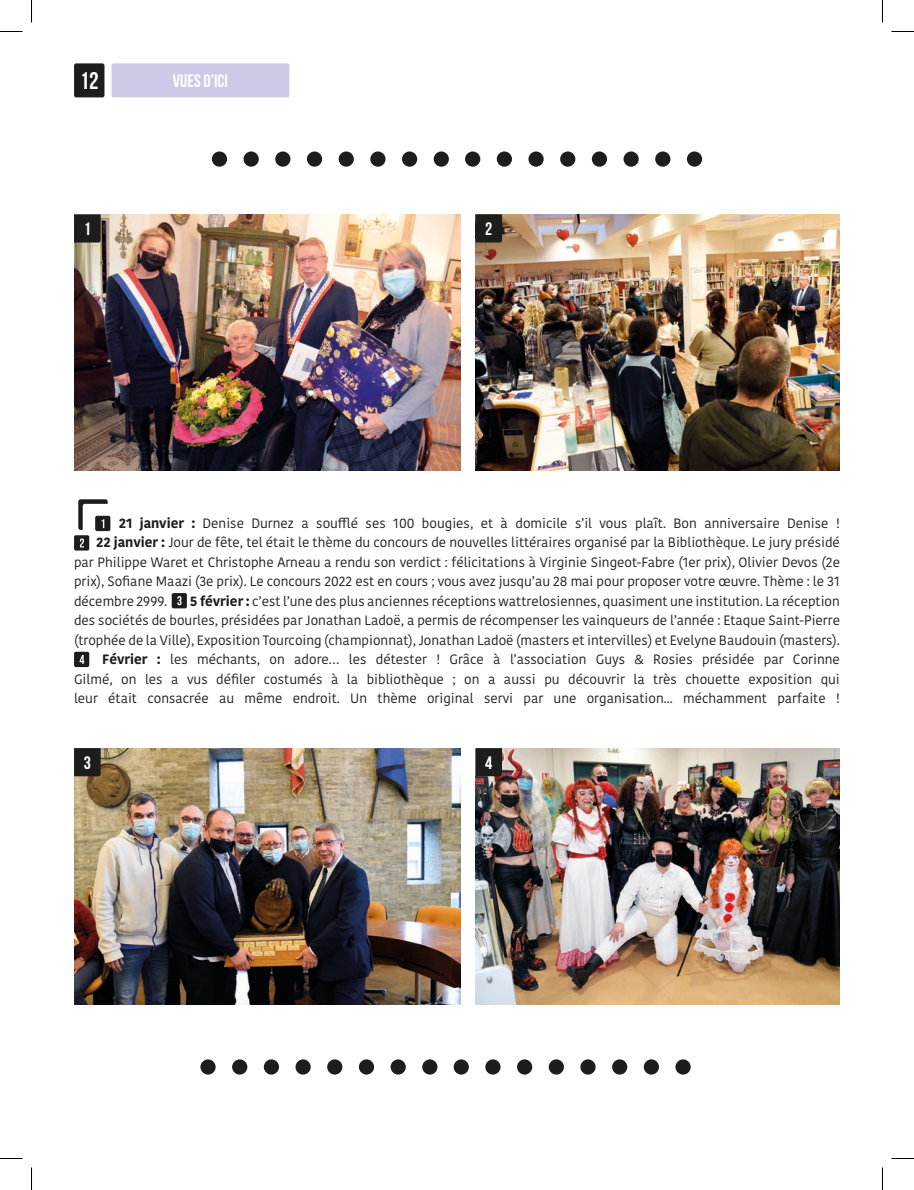
<style>
.page{position:relative;width:914px;height:1190px;background:#fff}
.page>*{position:absolute;margin:0;border:0;box-sizing:border-box;transform-origin:0 0}
.t1{font:700 24px "Bebas Neue";color:#fff}
.t2{font:700 18px "Bebas Neue";color:#fff}
.t3{font:13.5px/19.5px "Kohinoor Bangla";color:#1d1d1b;text-align:justify}
.s1{font-weight:700}
</style>
<div class="page">
<div style="left:74px;top:63px;width:30px;height:34px;background:#1d1d1b;border-radius:2px"></div>
<div style="left:111px;top:63px;width:178px;height:34px;background:#cccae6;border-radius:2px"></div>
<img style="left:475px;top:748px;width:364px;height:256px">
<img style="left:74px;top:748px;width:387px;height:256px">
<svg style="left:78px;top:499px;width:30px;height:31px"></svg>
<div style="left:74px;top:535px;width:15px;height:15px;background:#1d1d1b;border-radius:2px"></div>
<svg style="left:80px;top:504px;width:31px;height:43px"></svg>
<div style="left:172px;top:593px;width:15px;height:15px;background:#1d1d1b;border-radius:2px"></div>
<svg style="left:177px;top:596px;width:4px;height:9px"></svg>
<img style="left:475px;top:214px;width:364px;height:256px">
<img style="left:74px;top:214px;width:387px;height:256px">
<svg style="left:74px;top:214px;width:27px;height:29px"></svg>
<svg style="left:475px;top:214px;width:27px;height:29px"></svg>
<svg style="left:74px;top:748px;width:27px;height:28px"></svg>
<div style="left:686px;top:151px;width:16px;height:16px;background:#1d1d1b;border-radius:50%"></div>
<div style="left:655px;top:151px;width:15px;height:16px;background:#1d1d1b;border-radius:50%"></div>
<div style="left:623px;top:151px;width:15px;height:16px;background:#1d1d1b;border-radius:50%"></div>
<div style="left:591px;top:151px;width:16px;height:16px;background:#1d1d1b;border-radius:50%"></div>
<div style="left:560px;top:151px;width:15px;height:16px;background:#1d1d1b;border-radius:50%"></div>
<div style="left:528px;top:151px;width:15px;height:16px;background:#1d1d1b;border-radius:50%"></div>
<div style="left:496px;top:151px;width:16px;height:16px;background:#1d1d1b;border-radius:50%"></div>
<div style="left:465px;top:151px;width:15px;height:16px;background:#1d1d1b;border-radius:50%"></div>
<div style="left:433px;top:151px;width:16px;height:16px;background:#1d1d1b;border-radius:50%"></div>
<div style="left:402px;top:151px;width:15px;height:16px;background:#1d1d1b;border-radius:50%"></div>
<div style="left:370px;top:151px;width:15px;height:16px;background:#1d1d1b;border-radius:50%"></div>
<div style="left:338px;top:151px;width:16px;height:16px;background:#1d1d1b;border-radius:50%"></div>
<div style="left:307px;top:151px;width:15px;height:16px;background:#1d1d1b;border-radius:50%"></div>
<div style="left:275px;top:151px;width:15px;height:16px;background:#1d1d1b;border-radius:50%"></div>
<div style="left:243px;top:151px;width:16px;height:16px;background:#1d1d1b;border-radius:50%"></div>
<div style="left:212px;top:151px;width:15px;height:16px;background:#1d1d1b;border-radius:50%"></div>
<div style="left:74px;top:652px;width:15px;height:15px;background:#1d1d1b;border-radius:2px"></div>
<svg style="left:80px;top:655px;width:4px;height:9px"></svg>
<svg style="left:475px;top:748px;width:27px;height:28px"></svg>
<div style="left:675px;top:1059px;width:15px;height:15px;background:#1d1d1b;border-radius:50%"></div>
<div style="left:643px;top:1059px;width:16px;height:15px;background:#1d1d1b;border-radius:50%"></div>
<div style="left:612px;top:1059px;width:15px;height:15px;background:#1d1d1b;border-radius:50%"></div>
<div style="left:580px;top:1059px;width:15px;height:15px;background:#1d1d1b;border-radius:50%"></div>
<div style="left:548px;top:1059px;width:16px;height:15px;background:#1d1d1b;border-radius:50%"></div>
<div style="left:517px;top:1059px;width:15px;height:15px;background:#1d1d1b;border-radius:50%"></div>
<div style="left:485px;top:1059px;width:15px;height:15px;background:#1d1d1b;border-radius:50%"></div>
<div style="left:453px;top:1059px;width:16px;height:15px;background:#1d1d1b;border-radius:50%"></div>
<div style="left:422px;top:1059px;width:15px;height:15px;background:#1d1d1b;border-radius:50%"></div>
<div style="left:390px;top:1059px;width:16px;height:15px;background:#1d1d1b;border-radius:50%"></div>
<div style="left:359px;top:1059px;width:15px;height:15px;background:#1d1d1b;border-radius:50%"></div>
<div style="left:327px;top:1059px;width:15px;height:15px;background:#1d1d1b;border-radius:50%"></div>
<div style="left:295px;top:1059px;width:16px;height:15px;background:#1d1d1b;border-radius:50%"></div>
<div style="left:264px;top:1059px;width:15px;height:15px;background:#1d1d1b;border-radius:50%"></div>
<div style="left:232px;top:1059px;width:15px;height:15px;background:#1d1d1b;border-radius:50%"></div>
<div style="left:200px;top:1059px;width:16px;height:15px;background:#1d1d1b;border-radius:50%"></div>
<svg style="left:0;top:31px;width:22px;height:1px"></svg>
<svg style="left:891px;top:31px;width:22px;height:1px"></svg>
<svg style="left:0;top:1158px;width:22px;height:1px"></svg>
<svg style="left:891px;top:1158px;width:22px;height:1px"></svg>
<svg style="left:31px;top:0;width:1px;height:22px"></svg>
<svg style="left:31px;top:1167px;width:1px;height:23px"></svg>
<svg style="left:882px;top:0;width:1px;height:22px"></svg>
<svg style="left:882px;top:1167px;width:1px;height:23px"></svg>
<h1 class="t1" style="left:80px;top:68px;width:21px">12</h1>
<p class="t2" style="left:173px;top:71px;width:56px">VUES D’ICI</p>
<p class="t2" style="left:84px;top:219px;width:9px">1</p>
<p class="t2" style="left:485px;top:219px;width:9px">2</p>
<p class="t3" style="left:119px;top:513px;width:722px"><span class="s1">21 janvier :</span> Denise Durnez a soufflé ses 100 bougies, et à domicile s’il vous plaît. Bon anniversaire Denise !</p>
<p class="t3" style="left:74px;top:533px;width:767px;text-indent:22px"><span class="s1">22 janvier :</span> Jour de fête, tel était le thème du concours de nouvelles littéraires organisé par la Bibliothèque. Le jury présidé par Philippe Waret et Christophe Arneau a rendu son verdict : félicitations à Virginie Singeot-Fabre (1er prix), Olivier Devos (2e prix), Sofiane Maazi (3e prix). Le concours 2022 est en cours ; vous avez jusqu’au 28 mai pour proposer votre œuvre. Thème : le 31 décembre 2999.</p>
<p class="t3" style="left:74px;top:591px;width:767px;text-indent:116px"><span class="s1">5 février :</span> c’est l’une des plus anciennes réceptions wattrelosiennes, quasiment une institution. La réception des sociétés de bourles, présidées par Jonathan Ladoë, a permis de récompenser les vainqueurs de l’année : Etaque Saint-Pierre (trophée de la Ville), Exposition Tourcoing (championnat), Jonathan Ladoë (masters et intervilles) et Evelyne Baudouin (masters).</p>
<p class="t3" style="left:74px;top:650px;width:767px;text-indent:28px"><span class="s1">Février :</span> les méchants, on adore… les détester ! Grâce à l’association Guys &amp; Rosies présidée par Corinne Gilmé, on les a vus défiler costumés à la bibliothèque ; on a aussi pu découvrir la très chouette exposition qui leur était consacrée au même endroit. Un thème original servi par une organisation... méchamment parfaite !</p>
<p class="t2" style="left:84px;top:753px;width:9px">3</p>
<p class="t2" style="left:485px;top:753px;width:9px">4</p>
</div>
